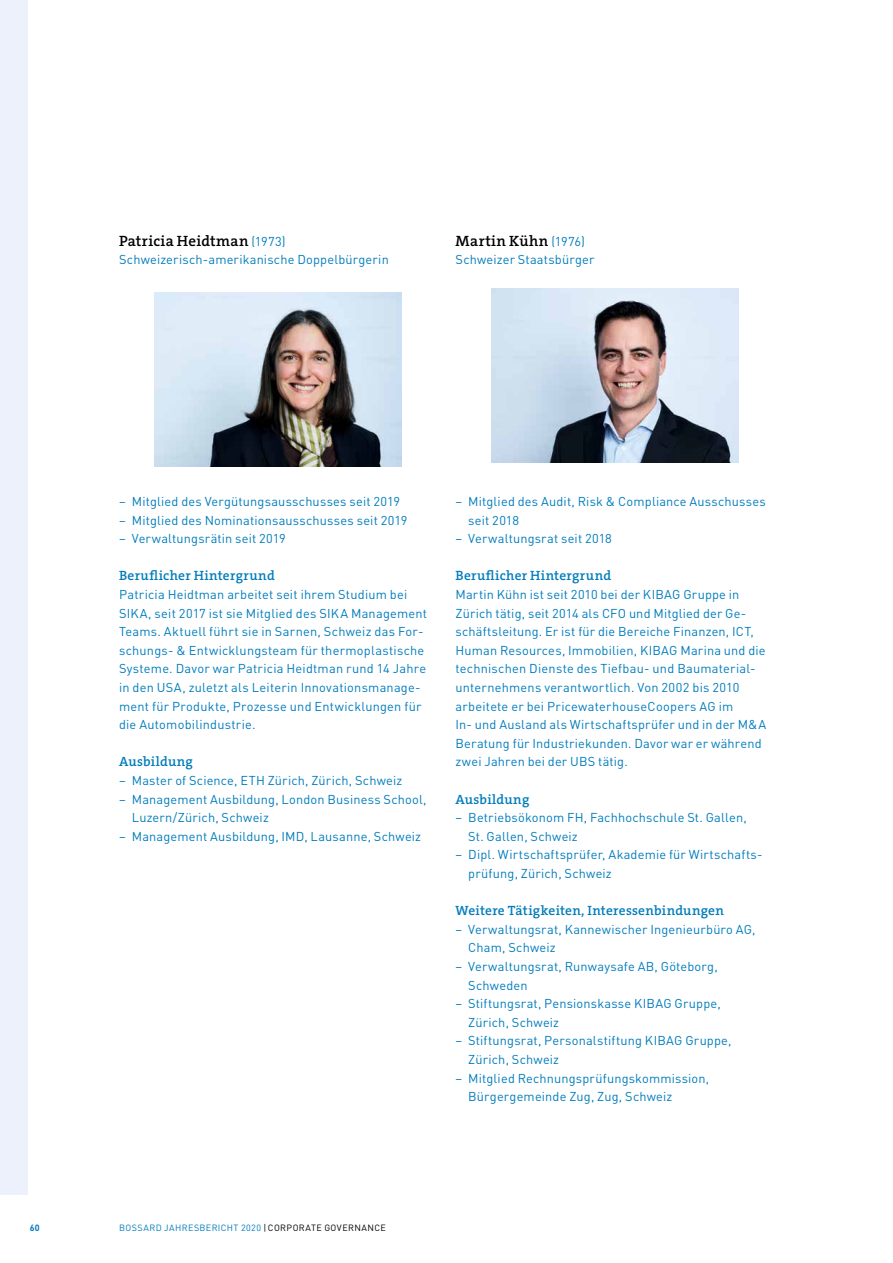
<style>
.page{position:relative;width:893px;height:1263px;background:#fff}
.page>*{position:absolute;margin:0;border:0;box-sizing:border-box;transform-origin:0 0}
.t1{font:15px "The Serif HP6 Se Bld";letter-spacing:.025em;color:#000}
.t2{font:13.5px "The Serif HP6 Se Bld";letter-spacing:.015em;color:#007cbc}
.t3{font:12.75px/18.6px "DINOT";letter-spacing:.015em;color:#007cbc}
.t4{font:9px "DINOT";letter-spacing:.04em;color:#007cbc}
.t5{font:700 9px "DINOT";color:#007cbc}
.s1{font-family:"DINOT";font-size:12.75px;color:#007cbc}
.s2{color:#000}
</style>
<div class="page">
<div style="left:0;top:0;width:27px;height:1194px;background:#edf1fc"></div>
<img style="left:492px;top:289px;width:246px;height:174px">
<img style="left:155px;top:293px;width:247px;height:174px">
<p class="t1" style="left:119px;top:231px;width:168px">Patricia Heidtman <span class="s1">(1973)</span></p>
<p class="t3" style="left:119px;top:250px;width:271px">Schweizerisch-amerikanische Doppelbürgerin</p>
<p class="t1" style="left:455px;top:231px;width:131px">Martin Kühn <span class="s1">(1976)</span></p>
<p class="t3" style="left:455px;top:250px;width:140px">Schweizer Staatsbürger</p>
<p class="t3" style="left:119px;top:492px;width:290px">− Mitglied des Vergütungsausschusses seit 2019 − Mitglied des Nominationsausschusses seit 2019 − Verwaltungsrätin seit 2019</p>
<p class="t2" style="left:119px;top:567px;width:157px">Beruflicher Hintergrund</p>
<p class="t3" style="left:119px;top:585px;width:310px">Patricia Heidtman arbeitet seit ihrem Studium bei SIKA, seit 2017 ist sie Mitglied des SIKA Management Teams. Aktuell führt sie in Sarnen, Schweiz das For&shy;schungs- &amp; Entwicklungsteam für thermoplastische Systeme. Davor war Patricia Heidtman rund 14 Jahre in den USA, zuletzt als Leiterin Innovationsmanage&shy;ment für Produkte, Prozesse und Entwicklungen für die Automobilindustrie.</p>
<p class="t2" style="left:119px;top:753px;width:75px">Ausbildung</p>
<p class="t3" style="left:119px;top:771px;width:285px">− Master of Science, ETH Zürich, Zürich, Schweiz</p>
<p class="t3" style="left:119px;top:789px;width:309px">− Management Ausbildung, London Business School,</p>
<p class="t3" style="left:132px;top:808px;width:139px">Luzern/Zürich, Schweiz</p>
<p class="t3" style="left:119px;top:826px;width:304px">− Management Ausbildung, IMD, Lausanne, Schweiz</p>
<p class="t3" style="left:455px;top:492px;width:312px">− Mitglied des Audit, Risk &amp; Compliance Ausschusses</p>
<p class="t3" style="left:468px;top:510px;width:52px">seit 2018</p>
<p class="t3" style="left:455px;top:529px;width:158px">− Verwaltungsrat seit 2018</p>
<p class="t2" style="left:455px;top:567px;width:157px">Beruflicher Hintergrund</p>
<p class="t3" style="left:455px;top:585px;width:312px">Martin Kühn ist seit 2010 bei der KIBAG Gruppe in Zürich tätig, seit 2014 als CFO und Mitglied der Ge&shy;schäftsleitung. Er ist für die Bereiche Finanzen, ICT, Human Resources, Immobilien, KIBAG Marina und die technischen Dienste des Tiefbau- und Baumaterial&shy;unternehmens verantwortlich. Von 2002 bis 2010 arbeitete er bei PricewaterhouseCoopers AG im<br>In- und Ausland als Wirtschaftsprüfer und in der M&amp;A Beratung für Industriekunden. Davor war er während zwei Jahren bei der UBS tätig.</p>
<p class="t2" style="left:455px;top:790px;width:75px">Ausbildung</p>
<p class="t3" style="left:455px;top:808px;width:293px">− Betriebsökonom FH, Fachhochschule St. Gallen,</p>
<p class="t3" style="left:468px;top:826px;width:111px">St. Gallen, Schweiz</p>
<p class="t3" style="left:455px;top:845px;width:309px">− Dipl. Wirtschaftsprüfer, Akademie für Wirtschafts-</p>
<p class="t3" style="left:468px;top:864px;width:145px">prüfung, Zürich, Schweiz</p>
<p class="t2" style="left:455px;top:902px;width:270px">Weitere Tätigkeiten, Interessenbindungen</p>
<p class="t3" style="left:455px;top:919px;width:302px">− Verwaltungsrat, Kannewischer Ingenieurbüro AG,</p>
<p class="t3" style="left:468px;top:938px;width:89px">Cham, Schweiz</p>
<p class="t3" style="left:455px;top:957px;width:264px">− Verwaltungsrat, Runwaysafe AB, Göteborg,</p>
<p class="t3" style="left:468px;top:975px;width:61px">Schweden</p>
<p class="t3" style="left:455px;top:994px;width:267px">− Stiftungsrat, Pensionskasse KIBAG Gruppe,</p>
<p class="t3" style="left:468px;top:1012px;width:92px">Zürich, Schweiz</p>
<p class="t3" style="left:455px;top:1031px;width:277px">− Stiftungsrat, Personalstiftung KIBAG Gruppe,</p>
<p class="t3" style="left:468px;top:1050px;width:92px">Zürich, Schweiz</p>
<p class="t3" style="left:455px;top:1068px;width:255px">− Mitglied Rechnungsprüfungskommission,</p>
<p class="t3" style="left:468px;top:1087px;width:206px">Bürgergemeinde Zug, Zug, Schweiz</p>
<p class="t5" style="left:30px;top:1222px;width:12px">60</p>
<p class="t4" style="left:119px;top:1222px;width:268px">BOSSARD JAHRESBERICHT 2020 <span class="s2">| CORPORATE GOVERNANCE</span></p>
</div>
